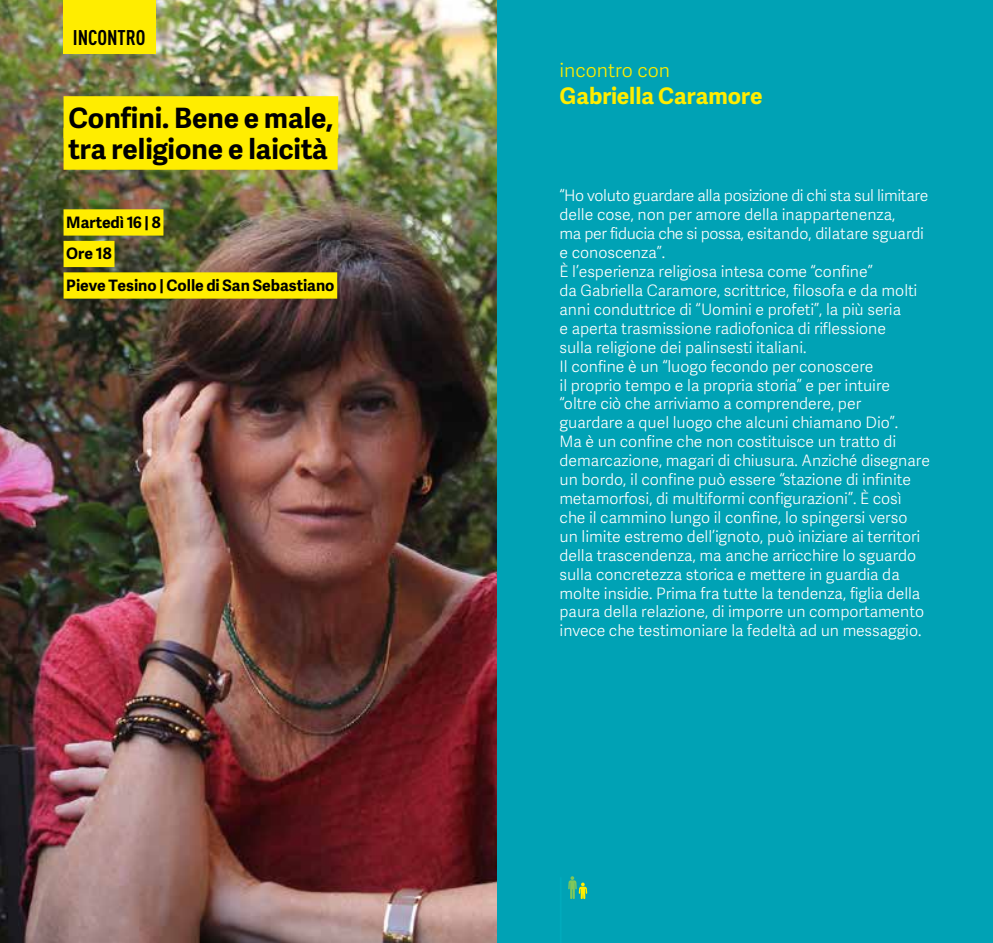
<style>
.page{position:relative;width:993px;height:943px;background:#fff}
.page>*{position:absolute;margin:0;border:0;box-sizing:border-box;transform-origin:0 0}
.t1{font:700 28px/31.5px "Adelle Sans";color:#000}
.t2{font:700 22.75px "Adelle Sans";color:#ffed00}
.t3{font:21px "DIN Cond Bold Alternate";color:#000}
.t4{font:300 19.25px "Adelle Sans";color:#ffed00}
.t5{font:300 15.75px/18.9px "Adelle Sans";color:#fff}
.t6{font:700 15.75px/31.5px "Adelle Sans";color:#000}
</style>
<div class="page">
<img style="left:0;top:0;width:497px;height:943px">
<div style="left:63px;top:209px;width:100px;height:26px;background:#ffed00"></div>
<div style="left:63px;top:241px;width:51px;height:26px;background:#ffed00"></div>
<div style="left:63px;top:272px;width:274px;height:26px;background:#ffed00"></div>
<div style="left:63px;top:0;width:93px;height:54px;background:#ffed00"></div>
<div style="left:63px;top:96px;width:275px;height:42px;background:#ffed00"></div>
<div style="left:63px;top:128px;width:274px;height:42px;background:#ffed00"></div>
<div style="left:497px;top:0;width:495px;height:943px;background:#00a2b5"></div>
<svg style="left:568px;top:876px;width:19px;height:23px"></svg>
<hr style="left:559px;top:877px;width:2px;height:66px;background:#00abbd">
<h3 class="t3" style="left:73px;top:25px;width:74px">INCONTRO</h3>
<h1 class="t1" style="left:68px;top:102px;width:266px">Confini. Bene e male, tra religione e laicità</h1>
<p class="t6" style="left:66px;top:206px;width:269px">Martedì 16 | 8<br>Ore 18<br>Pieve Tesino | Colle di San Sebastiano</p>
<p class="t4" style="left:559px;top:60px;width:112px">incontro con</p>
<h2 class="t2" style="left:559px;top:82px;width:204px">Gabriella Caramore</h2>
<p class="t5" style="left:559px;top:186px;width:372px">“Ho voluto guardare alla posizione di chi sta sul limitare delle cose, non per amore della inappartenenza,<br>ma per fiducia che si possa, esitando, dilatare sguardi e conoscenza”.<br>È l’esperienza religiosa intesa come “confine”<br>da Gabriella Caramore, scrittrice, filosofa e da molti anni conduttrice di “Uomini e profeti”, la più seria<br>e aperta trasmissione radiofonica di riflessione<br>sulla religione dei palinsesti italiani.<br>Il confine è un “luogo fecondo per conoscere<br>il proprio tempo e la propria storia” e per intuire “oltre ciò che arriviamo a comprendere, per<br>guardare a quel luogo che alcuni chiamano Dio”.<br>Ma è un confine che non costituisce un tratto di demarcazione, magari di chiusura. Anziché disegnare un bordo, il confine può essere “stazione di infinite metamorfosi, di multiformi configurazioni”. È così che il cammino lungo il confine, lo spingersi verso<br>un limite estremo dell’ignoto, può iniziare ai territori della trascendenza, ma anche arricchire lo sguardo sulla concretezza storica e mettere in guardia da molte insidie. Prima fra tutte la tendenza, figlia della paura della relazione, di imporre un comportamento invece che testimoniare la fedeltà ad un messaggio.</p>
</div>
